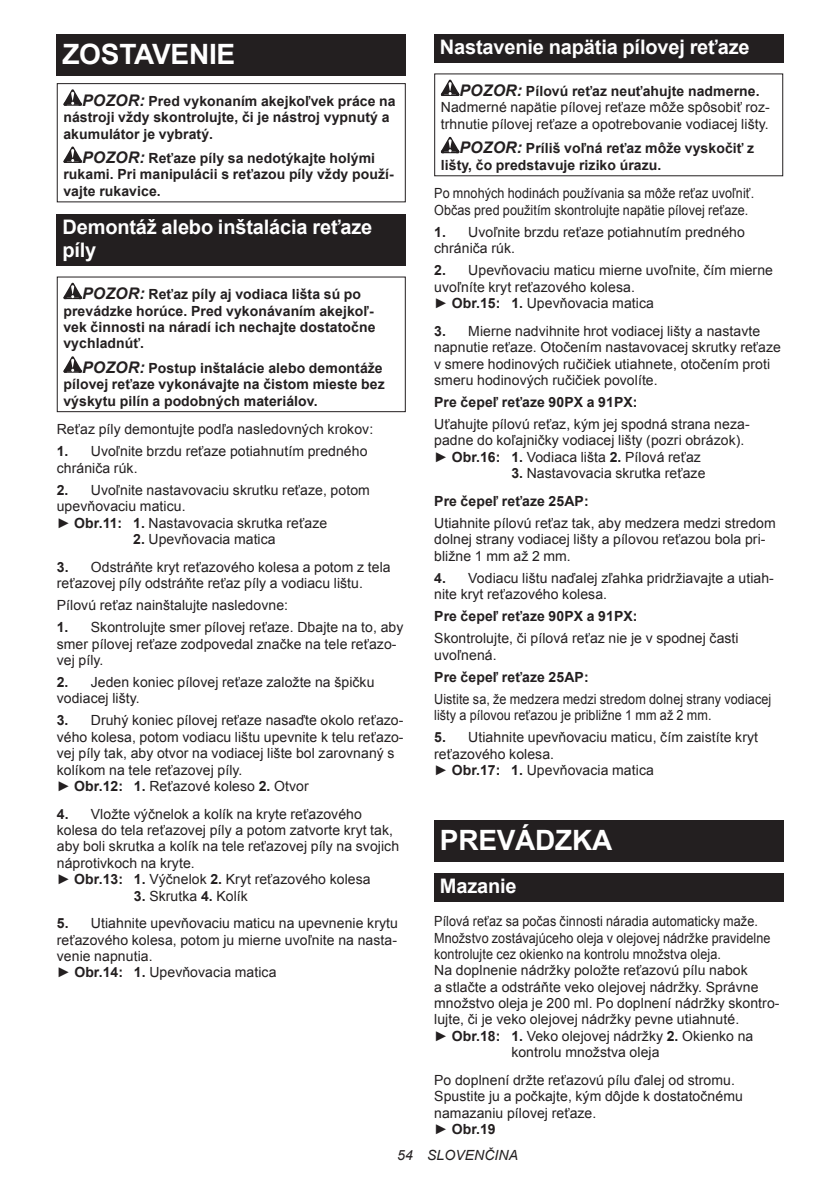
<style>
.page{position:relative;width:840px;height:1191px;background:#fff}
.page>*{position:absolute;margin:0;border:0;box-sizing:border-box;transform-origin:0 0}
.t1{font:700 28px "Arial";letter-spacing:-.01em;color:#fff}
.t2{font:700 20px/23.4px "Arial";letter-spacing:-.01em;color:#fff}
.t3{font:14px/16.4px "Arial";letter-spacing:.005em;color:#231f20}
.t4{font:700 14px/16.4px "Arial";letter-spacing:.005em;color:#231f20}
.t5{font:14px/16.4px "Arial";letter-spacing:.005em;color:#231f20;scale:.9 1}
.t6{font:italic 14px "Arial";letter-spacing:.005em;color:#231f20}
.s1{font-style:italic;font-size:16px}
.s2{font-weight:700}
.s3{font-weight:700;font-style:italic;font-size:16px}
</style>
<div class="page">
<div style="left:57px;top:34px;width:348px;height:41px;background:#231f20"></div>
<svg style="left:63px;top:89px;width:19px;height:17px"></svg>
<svg style="left:63px;top:146px;width:19px;height:17px"></svg>
<div style="left:57px;top:83px;width:348px;height:119px;border:1px solid #231f20"></div>
<div style="left:57px;top:214px;width:348px;height:52px;background:#231f20"></div>
<svg style="left:63px;top:283px;width:19px;height:16px"></svg>
<svg style="left:63px;top:356px;width:19px;height:17px"></svg>
<div style="left:57px;top:276px;width:348px;height:136px;border:1px solid #231f20"></div>
<div style="left:434px;top:34px;width:348px;height:29px;background:#231f20"></div>
<svg style="left:440px;top:80px;width:19px;height:16px"></svg>
<svg style="left:440px;top:137px;width:19px;height:16px"></svg>
<div style="left:434px;top:820px;width:348px;height:41px;background:#231f20"></div>
<div style="left:434px;top:872px;width:348px;height:29px;background:#231f20"></div>
<h1 class="t1" style="left:62px;top:35px;width:174px">ZOSTAVENIE</h1>
<p class="t4" style="left:63px;top:93px;width:333px;text-indent:19px"><span class="s1">POZOR:</span> Pred vykonaním akejkoľvek práce na nástroji vždy skontrolujte, či je nástroj vypnutý a akumulátor je vybratý.</p>
<p class="t4" style="left:63px;top:150px;width:331px;text-indent:19px"><span class="s1">POZOR:</span> Reťaze píly sa nedotýkajte holými rukami. Pri manipulácii s reťazou píly vždy použí&shy;vajte rukavice.</p>
<h2 class="t2" style="left:62px;top:216px;width:311px">Demontáž alebo inštalácia reťaze píly</h2>
<p class="t4" style="left:63px;top:286px;width:313px;text-indent:19px"><span class="s1">POZOR:</span> Reťaz píly aj vodiaca lišta sú po prevádzke horúce. Pred vykonávaním akejkoľ&shy;vek činnosti na náradí ich nechajte dostatočne vychladnúť.</p>
<p class="t4" style="left:63px;top:360px;width:322px;text-indent:19px"><span class="s1">POZOR:</span> Postup inštalácie alebo demontáže pílovej reťaze vykonávajte na čistom mieste bez výskytu pilín a podobných materiálov.</p>
<p class="t3" style="left:57px;top:421px;width:318px">Reťaz píly demontujte podľa nasledovných krokov:</p>
<p class="t3" style="left:57px;top:443px;width:312px"><span class="s2">1.</span> Uvoľnite brzdu reťaze potiahnutím predného chrániča rúk.</p>
<p class="t3" style="left:57px;top:482px;width:314px"><span class="s2">2.</span> Uvoľnite nastavovaciu skrutku reťaze, potom upevňovaciu maticu.<br>► <span class="s2">Obr.11: 1.</span> Nastavovacia skrutka reťaze</p>
<p class="t3" style="left:133px;top:531px;width:144px"><span class="s2">2.</span> Upevňovacia matica</p>
<p class="t3" style="left:57px;top:558px;width:335px"><span class="s2">3.</span> Odstráňte kryt reťazového kolesa a potom z tela reťazovej píly odstráňte reťaz píly a vodiacu lištu.</p>
<p class="t3" style="left:57px;top:597px;width:233px">Pílovú reťaz nainštalujte nasledovne:</p>
<p class="t3" style="left:57px;top:619px;width:348px"><span class="s2">1.</span> Skontrolujte smer pílovej reťaze. Dbajte na to, aby smer pílovej reťaze zodpovedal značke na tele reťazo&shy;vej píly.</p>
<p class="t3" style="left:57px;top:674px;width:319px"><span class="s2">2.</span> Jeden koniec pílovej reťaze založte na špičku vodiacej lišty.</p>
<p class="t3" style="left:57px;top:712px;width:348px"><span class="s2">3.</span> Druhý koniec pílovej reťaze nasaďte okolo reťazo&shy;vého kolesa, potom vodiacu lištu upevnite k telu reťazo&shy;vej píly tak, aby otvor na vodiacej lište bol zarovnaný s kolíkom na tele reťazovej píly.<br>► <span class="s2">Obr.12: 1.</span> Reťazové koleso <span class="s2">2.</span> Otvor</p>
<p class="t3" style="left:57px;top:805px;width:343px"><span class="s2">4.</span> Vložte výčnelok a kolík na kryte reťazového kolesa do tela reťazovej píly a potom zatvorte kryt tak, aby boli skrutka a kolík na tele reťazovej píly na svojich náprotivkoch na kryte.<br>► <span class="s2">Obr.13: 1.</span> Výčnelok <span class="s2">2.</span> Kryt reťazového kolesa</p>
<p class="t3" style="left:134px;top:887px;width:115px"><span class="s2">3.</span> Skrutka <span class="s2">4.</span> Kolík</p>
<p class="t3" style="left:57px;top:915px;width:342px"><span class="s2">5.</span> Utiahnite upevňovaciu maticu na upevnenie krytu reťazového kolesa, potom ju mierne uvoľnite na nasta&shy;venie napnutia.<br>► <span class="s2">Obr.14: 1.</span> Upevňovacia matica</p>
<h2 class="t2" style="left:439px;top:36px;width:311px">Nastavenie napätia pílovej reťaze</h2>
<p class="t3" style="left:440px;top:83px;width:330px;text-align:center"><span class="s3">POZOR:</span> <span class="s2">Pílovú reťaz neuťahujte nadmerne.<br></span>Nadmerné napätie pílovej reťaze môže spôsobiť roz&shy;trhnutie pílovej reťaze a opotrebovanie vodiacej lišty.</p>
<p class="t4" style="left:440px;top:140px;width:315px;text-indent:19px"><span class="s1">POZOR:</span> Príliš voľná reťaz môže vyskočiť z lišty, čo predstavuje riziko úrazu.</p>
<p class="t5" style="left:434px;top:185px;width:357px">Po mnohých hodinách používania sa môže reťaz uvoľniť.<br>Občas pred použitím skontrolujte napätie pílovej reťaze.</p>
<p class="t3" style="left:434px;top:224px;width:312px"><span class="s2">1.</span> Uvoľnite brzdu reťaze potiahnutím predného chrániča rúk.</p>
<p class="t3" style="left:434px;top:262px;width:340px"><span class="s2">2.</span> Upevňovaciu maticu mierne uvoľnite, čím mierne uvoľníte kryt reťazového kolesa.<br>► <span class="s2">Obr.15: 1.</span> Upevňovacia matica</p>
<p class="t3" style="left:434px;top:323px;width:348px"><span class="s2">3.</span> Mierne nadvihnite hrot vodiacej lišty a nastavte napnutie reťaze. Otočením nastavovacej skrutky reťaze v smere hodinových ručičiek utiahnete, otočením proti smeru hodinových ručičiek povolíte.</p>
<p class="t4" style="left:434px;top:394px;width:205px">Pre čepeľ reťaze 90PX a 91PX:</p>
<p class="t3" style="left:434px;top:416px;width:317px">Uťahujte pílovú reťaz, kým jej spodná strana neza&shy;padne do koľajničky vodiacej lišty (pozri obrázok). ► <span class="s2">Obr.16: 1.</span> Vodiaca lišta <span class="s2">2.</span> Pílová reťaz</p>
<p class="t3" style="left:434px;top:459px;width:272px;line-height:27.8px;text-indent:77px"><span class="s2">3.</span> Nastavovacia skrutka reťaze<br><span class="s2">Pre čepeľ reťaze 25AP:</span></p>
<p class="t3" style="left:434px;top:515px;width:343px">Utiahnite pílovú reťaz tak, aby medzera medzi stredom dolnej strany vodiacej lišty a pílovou reťazou bola pri&shy;bližne 1 mm až 2 mm.</p>
<p class="t3" style="left:434px;top:570px;width:341px"><span class="s2">4.</span> Vodiacu lištu naďalej zľahka pridržiavajte a utiah&shy;nite kryt reťazového kolesa.</p>
<p class="t4" style="left:434px;top:608px;width:205px">Pre čepeľ reťaze 90PX a 91PX:</p>
<p class="t3" style="left:434px;top:630px;width:306px">Skontrolujte, či pílová reťaz nie je v spodnej časti uvoľnená.</p>
<p class="t4" style="left:434px;top:669px;width:156px">Pre čepeľ reťaze 25AP:</p>
<p class="t5" style="left:434px;top:691px;width:376px">Uistite sa, že medzera medzi stredom dolnej strany vodiacej lišty a pílovou reťazou je približne 1 mm až 2 mm.</p>
<p class="t3" style="left:434px;top:729px;width:325px"><span class="s2">5.</span> Utiahnite upevňovaciu maticu, čím zaistíte kryt reťazového kolesa.<br>► <span class="s2">Obr.17: 1.</span> Upevňovacia matica</p>
<h1 class="t1" style="left:439px;top:821px;width:174px">PREVÁDZKA</h1>
<h2 class="t2" style="left:439px;top:874px;width:78px">Mazanie</h2>
<p class="t5" style="left:434px;top:913px;width:361px">Pílová reťaz sa počas činnosti náradia automaticky maže.</p>
<p class="t5" style="left:434px;top:929px;width:375px">Množstvo zostávajúceho oleja v olejovej nádržke pravidelne</p>
<p class="t5" style="left:434px;top:946px;width:320px">kontrolujte cez okienko na kontrolu množstva oleja.</p>
<p class="t3" style="left:434px;top:962px;width:315px">Na doplnenie nádržky položte reťazovú pílu nabok</p>
<p class="t3" style="left:434px;top:978px;width:325px">a stlačte a odstráňte veko olejovej nádržky. Správne</p>
<p class="t3" style="left:434px;top:995px;width:347px">množstvo oleja je 200 ml. Po doplnení nádržky skontro-</p>
<p class="t3" style="left:434px;top:1011px;width:306px">lujte, či je veko olejovej nádržky pevne utiahnuté.</p>
<p class="t3" style="left:434px;top:1028px;width:320px">► <span class="s2">Obr.18: 1.</span> Veko olejovej nádržky <span class="s2">2.</span> Okienko na</p>
<p class="t3" style="left:511px;top:1044px;width:150px">kontrolu množstva oleja</p>
<p class="t3" style="left:434px;top:1072px;width:310px">Po doplnení držte reťazovú pílu ďalej od stromu.<br>Spustite ju a počkajte, kým dôjde k dostatočnému namazaniu pílovej reťaze.<br>► <span class="s2">Obr.19</span></p>
<p class="t6" style="left:397px;top:1146px;width:122px">54 SLOVENČINA</p>
</div>
